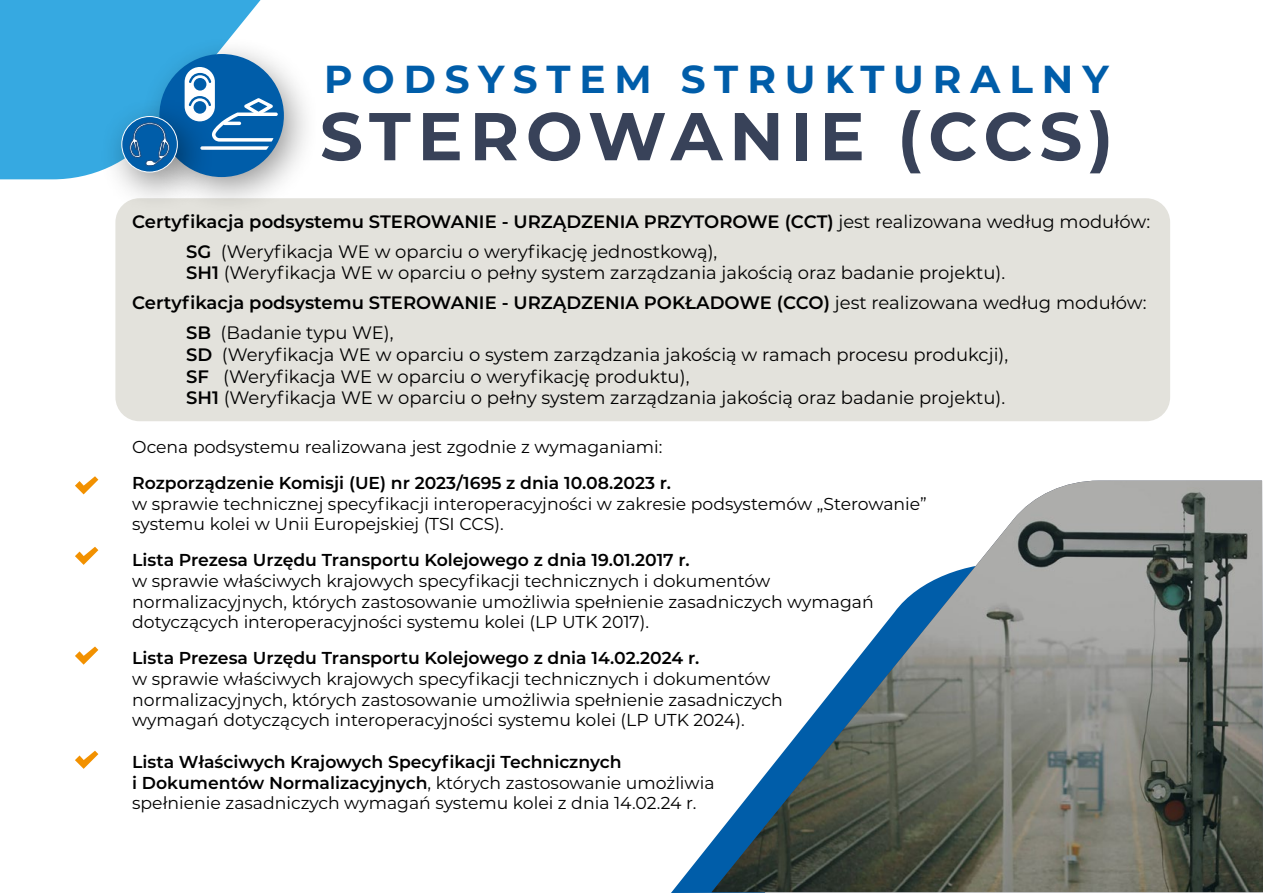
<style>
.page{position:relative;width:1263px;height:893px;background:#fff}
.page>*{position:absolute;margin:0;border:0;box-sizing:border-box;transform-origin:0 0}
.t1{font:700 67.5px "Montserrat";letter-spacing:.1em;color:#384259}
.t2{font:700 39px "Montserrat";letter-spacing:.23em;color:#005da9}
.t3{font:18px/21.6px "Montserrat";color:#000}
.t4{font:600 18px "Montserrat";color:#000}
.t5{font:17.25px/20.7px "Montserrat";color:#000}
.t6{font:600 17.25px "Montserrat";color:#000}
.s1{font-weight:600}
.s2{font-weight:400}
</style>
<div class="page">
<div style="left:115px;top:198px;width:1055px;height:223px;background:#e3e2dc;border-radius:24px"></div>
<div style="left:0;top:0;width:261px;height:179px;background:#36a9e1"></div>
<svg style="left:671px;top:842px;width:361px;height:51px"></svg>
<img style="left:711px;top:481px;width:552px;height:411px">
<svg style="left:75px;top:476px;width:23px;height:18px"></svg>
<svg style="left:75px;top:547px;width:23px;height:18px"></svg>
<svg style="left:75px;top:646px;width:23px;height:19px"></svg>
<svg style="left:75px;top:751px;width:23px;height:18px"></svg>
<div style="left:139px;top:36px;width:180px;height:179px;background:#000;opacity:.44"></div>
<div style="left:98px;top:96px;width:117px;height:117px;background:#000;opacity:.44"></div>
<svg style="left:122px;top:117px;width:55px;height:55px"></svg>
<svg style="left:128px;top:54px;width:156px;height:123px;background:#3e87bd"></svg>
<h2 class="t2" style="left:324px;top:51px;width:786px">PODSYSTEM STRUKTURALNY</h2>
<h1 class="t1" style="left:320px;top:88px;width:795px">STEROWANIE (CCS)</h1>
<p class="t3" style="left:186px;top:206px;width:965px;line-height:30px;text-indent:-54px"><span class="s1">Certyfikacja podsystemu STEROWANIE - URZĄDZENIA PRZYTOROWE (CCT)</span> jest realizowana według modułów:<br><span class="s1">SG</span> (Weryfikacja WE w oparciu o weryfikację jednostkową),</p>
<p class="t3" style="left:186px;top:261px;width:821px"><span class="s1">SH1</span> (Weryfikacja WE w oparciu o pełny system zarządzania jakością oraz badanie projektu).</p>
<p class="t4" style="left:132px;top:290px;width:1016px">Certyfikacja podsystemu STEROWANIE - URZĄDZENIA POKŁADOWE (CCO) <span class="s2">jest realizowana według modułów:</span></p>
<p class="t3" style="left:186px;top:322px;width:209px"><span class="s1">SB</span> (Badanie typu WE),</p>
<p class="t3" style="left:186px;top:343px;width:823px"><span class="s1">SD</span> (Weryfikacja WE w oparciu o system zarządzania jakością w ramach procesu produkcji),<br><span class="s1">SF</span> (Weryfikacja WE w oparciu o weryfikację produktu),<br><span class="s1">SH1</span> (Weryfikacja WE w oparciu o pełny system zarządzania jakością oraz badanie projektu).</p>
<p class="t5" style="left:132px;top:436px;width:532px">Ocena podsystemu realizowana jest zgodnie z wymaganiami:</p>
<p class="t6" style="left:132px;top:470px;width:540px">Rozporządzenie Komisji (UE) nr 2023/1695 z dnia 10.08.2023 r.</p>
<p class="t5" style="left:132px;top:492px;width:796px">w sprawie technicznej specyfikacji interoperacyjności w zakresie podsystemów „Sterowanie” systemu kolei w Unii Europejskiej (TSI CCS).</p>
<p class="t6" style="left:132px;top:548px;width:559px">Lista Prezesa Urzędu Transportu Kolejowego z dnia 19.01.2017 r.</p>
<p class="t5" style="left:132px;top:570px;width:743px">w sprawie właściwych krajowych specyfikacji technicznych i dokumentów normalizacyjnych, których zastosowanie umożliwia spełnienie zasadniczych wymagań dotyczących interoperacyjności systemu kolei (LP UTK 2017).</p>
<p class="t6" style="left:132px;top:646px;width:569px">Lista Prezesa Urzędu Transportu Kolejowego z dnia 14.02.2024 r.</p>
<p class="t5" style="left:132px;top:668px;width:652px">w sprawie właściwych krajowych specyfikacji technicznych i dokumentów normalizacyjnych, których zastosowanie umożliwia spełnienie zasadniczych wymagań dotyczących interoperacyjności systemu kolei (LP UTK 2024).</p>
<p class="t5" style="left:132px;top:751px;width:584px"><span class="s1">Lista Właściwych Krajowych Specyfikacji Technicznych<br>i Dokumentów Normalizacyjnych</span>, których zastosowanie umożliwia spełnienie zasadniczych wymagań systemu kolei z dnia 14.02.24 r.</p>
</div>
